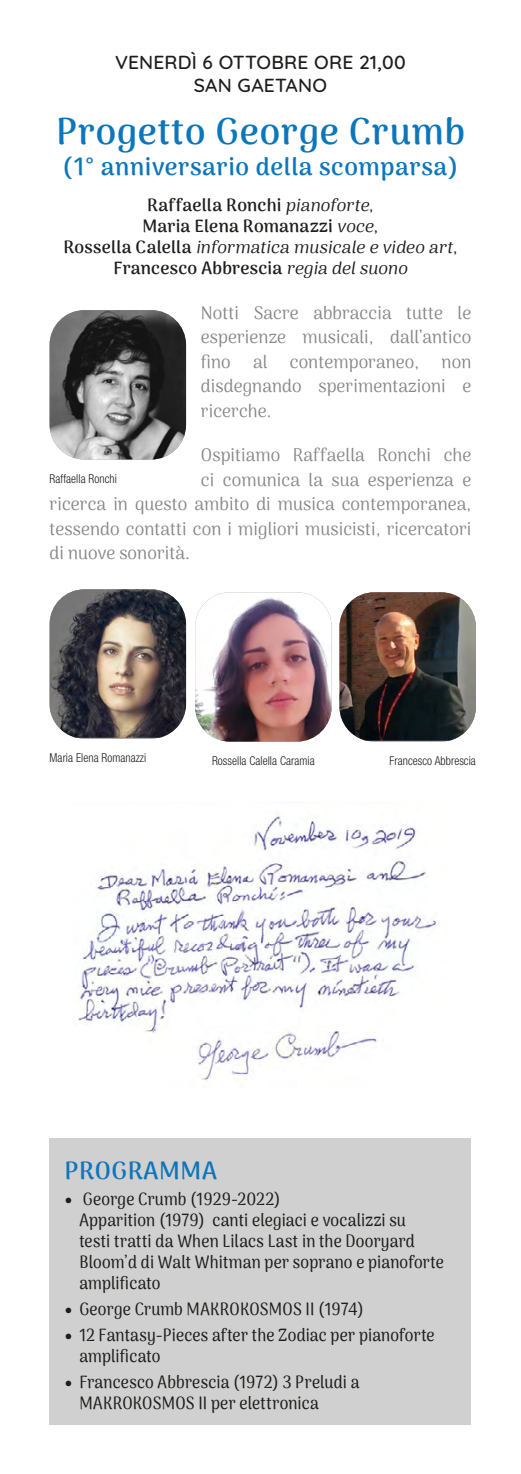
<style>
.page{position:relative;width:521px;height:1474px;background:#fff}
.page>*{position:absolute;margin:0;border:0;box-sizing:border-box;transform-origin:0 0}
.t1{font:700 36.75px "Arima Madurai";letter-spacing:.025em;color:#0c76bc}
.t2{font:700 24.5px "Arima Madurai";letter-spacing:.025em;color:#0c76bc}
.t3{font:500 19.25px/23.1px "Quicksand";letter-spacing:.01em;color:#1d1d1b;text-align:center}
.t4{font:18.38px/24.5px "Arima Madurai";letter-spacing:.005em;color:#878787;text-align:justify;scale:.95 1}
.t5{font:500 17.5px/21px "Arima Madurai";letter-spacing:.01em;color:#1d1d1b;scale:.9 1}
.t6{font:700 17.5px/21px "Arima Madurai";letter-spacing:.01em;color:#1d1d1b;text-align:center}
.t7{font:300 condensed 12.25px "Helvetica Neue LT Std";letter-spacing:.005em;color:#1d1d1b;scale:.95 1}
.s1{font-weight:400;font-style:italic}
.s2{font-weight:400}
.s3{font-family:"Minion Pro";font-weight:400;font-size:21px}
</style>
<div class="page">
<div style="left:50px;top:1138px;width:421px;height:286px;background:#d0d0d0"></div>
<img style="left:50px;top:310px;width:136px;height:149px">
<img style="left:50px;top:589px;width:136px;height:148px">
<img style="left:195px;top:592px;width:137px;height:149px">
<img style="left:339px;top:592px;width:137px;height:148px">
<img style="left:76px;top:813px;width:364px;height:268px">
<p class="t3" style="left:115px;top:49px;width:292px">VENERDÌ 6 OTTOBRE ORE 21,00<br>SAN GAETANO</p>
<h1 class="t1" style="left:56px;top:105px;width:410px">Progetto George Crumb</h1>
<h2 class="t2" style="left:62px;top:150px;width:398px">(1° anniversario della scomparsa)</h2>
<p class="t6" style="left:63px;top:195px;width:395px">Raffaella Ronchi <span class="s1">pianoforte</span><span class="s2">,<br></span>Maria Elena Romanazzi <span class="s1">voce</span><span class="s2">,<br></span>R o s s e l l a C a l e l l a <span class="s1">informatica musicale e video art</span><span class="s2">, </span>Francesco Abbrescia <span class="s1">regia delsuono</span></p>
<p class="t4" style="left:201px;top:301px;width:286px">Notti Sacre abbraccia tutte le esperienze musicali, dall’antico fino al contemporaneo, non disdegnando sperimentazioni e ricerche.</p>
<p class="t4" style="left:201px;top:443px;width:286px">Ospitiamo Raffaella Ronchi che</p>
<p class="t4" style="left:201px;top:468px;width:286px">ci comunica la sua esperienza e</p>
<p class="t4" style="left:50px;top:492px;width:445px">ricerca in questo ambito di musica contemporanea,</p>
<p class="t4" style="left:50px;top:516px;width:445px">tessendo contatti con i migliori musicisti, ricercatori</p>
<p class="t4" style="left:50px;top:541px;width:149px">di nuove sonorità.</p>
<p class="t7" style="left:50px;top:472px;width:72px">Raffaella Ronchi</p>
<p class="t7" style="left:50px;top:751px;width:103px">Maria Elena Romanazzi</p>
<p class="t7" style="left:212px;top:754px;width:109px">Rossella Calella Caramia</p>
<p class="t7" style="left:389px;top:754px;width:92px">Francesco Abbrescia</p>
<h2 class="t2" style="left:64px;top:1153px;width:154px">PROGRAMMA</h2>
<p class="t5" style="left:79px;top:1189px;width:406px;text-indent:-15px"><span class="s3">•</span> George Crumb (1929-2022)<br>Apparition (1979) canti elegiaci e vocalizzi su<br>testi tratti da When Lilacs Last in the Dooryard Bloom’d di Walt Whitman per soprano e pianoforte amplificato</p>
<p class="t5" style="left:64px;top:1299px;width:334px"><span class="s3">•</span> George Crumb MAKROKOSMOS II (1974)</p>
<p class="t5" style="left:79px;top:1325px;width:396px;text-indent:-15px"><span class="s3">•</span> 12 Fantasy-Pieces after the Zodiac per pianoforte amplificato</p>
<p class="t5" style="left:79px;top:1372px;width:313px;text-indent:-15px"><span class="s3">•</span> Francesco Abbrescia (1972) 3 Preludi a<br>MAKROKOSMOS II per elettronica</p>
</div>
